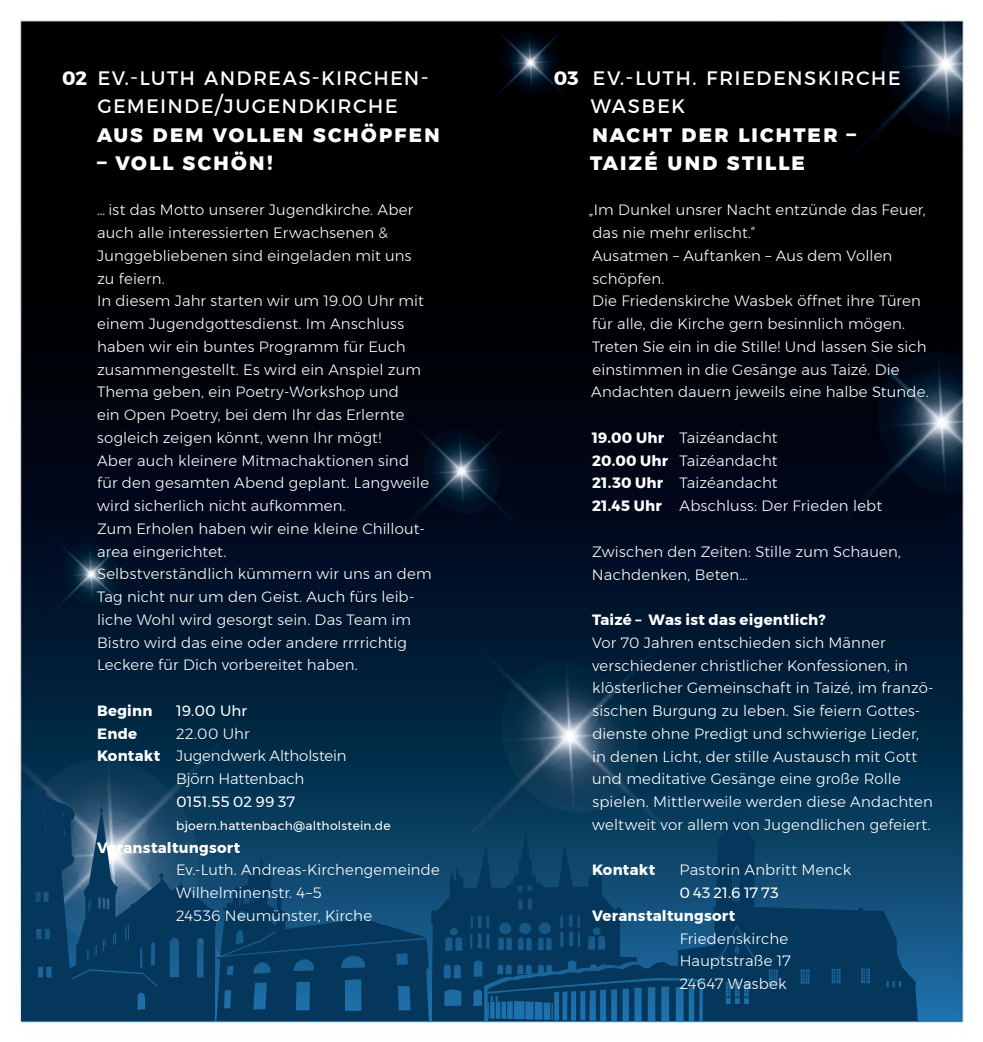
<style>
.page{position:relative;width:983px;height:1042px;background:#fff}
.page>*{position:absolute;margin:0;border:0;box-sizing:border-box;transform-origin:0 0}
.t1{font:23.62px/28.3px "Montserrat";letter-spacing:.04em;color:#fff}
.t2{font:700 23.62px "Montserrat";letter-spacing:.06em;color:#fff}
.t3{font:700 23.62px/28.3px "Montserrat";letter-spacing:.11em;color:#fff}
.t4{font:300 14.88px/22.8px "Montserrat";letter-spacing:.01em;color:#fff}
.t5{font:700 14.88px "Montserrat";letter-spacing:.015em;color:#fff}
.t6{font:14.88px "Montserrat";letter-spacing:.01em;color:#fff}
.t7{font:12.25px "Montserrat";letter-spacing:.02em;color:#fff}
.s1{font-weight:700;font-size:19.25px}
.s2{font-weight:700}
</style>
<div class="page">
<img style="left:19px;top:20px;width:948px;height:1006px">
<svg style="left:709px;top:809px;width:209px;height:211px;background:#093e64"></svg>
<svg style="left:22px;top:781px;width:687px;height:239px;background:#0e4369"></svg>
<h1 class="t1" style="left:62px;top:62px;width:368px;text-align:center"><span class="s1">02</span> ev.-luth andreas-kirchen&shy;gemeinde/jugendkirche</h1>
<h1 class="t2" style="left:97px;top:114px;width:344px">aus dem vollen schöpfen</h1>
<h1 class="t2" style="left:97px;top:143px;width:177px">– voll schön!</h1>
<p class="t4" style="left:97px;top:199px;width:336px">… ist das Motto unserer Jugendkirche. Aber auch alle interessierten Erwachsenen &amp; Junggebliebenen sind eingeladen mit uns zu feiern.<br>In diesem Jahr starten wir um 19.00 Uhr mit einem Jugendgottesdienst. Im Anschluss haben wir ein buntes Programm für Euch zusammengestellt. Es wird ein Anspiel zum Thema geben, ein Poetry-Workshop und<br>ein Open Poetry, bei dem Ihr das Erlernte sogleich zeigen könnt, wenn Ihr mögt!<br>Aber auch kleinere Mitmachaktionen sind für den gesamten Abend geplant. Langweile wird sicherlich nicht aufkommen.<br>Zum Erholen haben wir eine kleine Chillout&shy;area eingerichtet.<br>Selbstverständlich kümmern wir uns an dem Tag nicht nur um den Geist. Auch fürs leib&shy;liche Wohl wird gesorgt sein. Das Team im Bistro wird das eine oder andere rrrrichtig Leckere für Dich vorbereitet haben.</p>
<p class="t5" style="left:97px;top:699px;width:57px">Beginn</p>
<p class="t6" style="left:176px;top:699px;width:72px">19.00 Uhr</p>
<p class="t5" style="left:97px;top:721px;width:42px">Ende</p>
<p class="t4" style="left:176px;top:722px;width:75px">22.00 Uhr</p>
<p class="t4" style="left:97px;top:744px;width:251px"><span class="s2">Kontakt</span> Jugendwerk Altholstein</p>
<p class="t4" style="left:176px;top:767px;width:129px">Björn Hattenbach</p>
<p class="t6" style="left:176px;top:790px;width:120px">0151.55 02 99 37</p>
<p class="t7" style="left:176px;top:816px;width:216px">bjoern.hattenbach@altholstein.de</p>
<p class="t5" style="left:97px;top:835px;width:145px">Veranstaltungsort</p>
<p class="t4" style="left:176px;top:858px;width:265px">Ev.-Luth. Andreas-Kirchengemeinde<br>Wilhelminenstr. 4–5<br>24536 Neumünster, Kirche</p>
<h1 class="t1" style="left:590px;top:62px;width:312px;text-indent:-37px"><span class="s1">03</span> ev.-luth. friedenskirche wasbek</h1>
<h1 class="t3" style="left:590px;top:119px;width:267px">nacht der lichter – taizé und stille</h1>
<p class="t4" style="left:588px;top:199px;width:341px">„Im Dunkel unsrer Nacht entzünde das Feuer, das nie mehr erlischt.“<br>Ausatmen – Auftanken – Aus dem Vollen schöpfen.<br>Die Friedenskirche Wasbek öffnet ihre Türen für alle, die Kirche gern besinnlich mögen.<br>Treten Sie ein in die Stille! Und lassen Sie sich einstimmen in die Gesänge aus Taizé. Die Andachten dauern jeweils eine halbe Stunde.</p>
<p class="t4" style="left:592px;top:426px;width:291px"><span class="s2">19.00 Uhr</span> Taizéandacht<br><span class="s2">20.00 Uhr</span> Taizéandacht<br><span class="s2">21.30 Uhr</span> Taizéandacht<br><span class="s2">21.45 Uhr</span> Abschluss: Der Frieden lebt</p>
<p class="t4" style="left:591px;top:540px;width:310px">Zwischen den Zeiten: Stille zum Schauen,<br>Nachdenken, Beten…</p>
<p class="t5" style="left:592px;top:608px;width:235px">Taizé – Was ist das eigentlich?</p>
<p class="t4" style="left:592px;top:631px;width:343px">Vor 70 Jahren entschieden sich Männer verschiedener christlicher Konfessionen, in klösterlicher Gemeinschaft in Taizé, im franzö&shy;sischen Burgung zu leben. Sie feiern Gottes&shy;dienste ohne Predigt und schwierige Lieder, in denen Licht, der stille Austausch mit Gott und meditative Gesänge eine große Rolle spielen. Mittlerweile werden diese Andachten weltweit vor allem von Jugendlichen gefeiert.</p>
<p class="t5" style="left:592px;top:858px;width:65px">Kontakt</p>
<p class="t4" style="left:679px;top:858px;width:173px">Pastorin Anbritt Menck</p>
<p class="t6" style="left:679px;top:881px;width:101px">0 43 21.6 17 73</p>
<p class="t5" style="left:592px;top:903px;width:145px">Veranstaltungsort</p>
<p class="t4" style="left:679px;top:926px;width:112px">Friedenskirche<br>Hauptstraße 17<br>24647 Wasbek</p>
</div>
